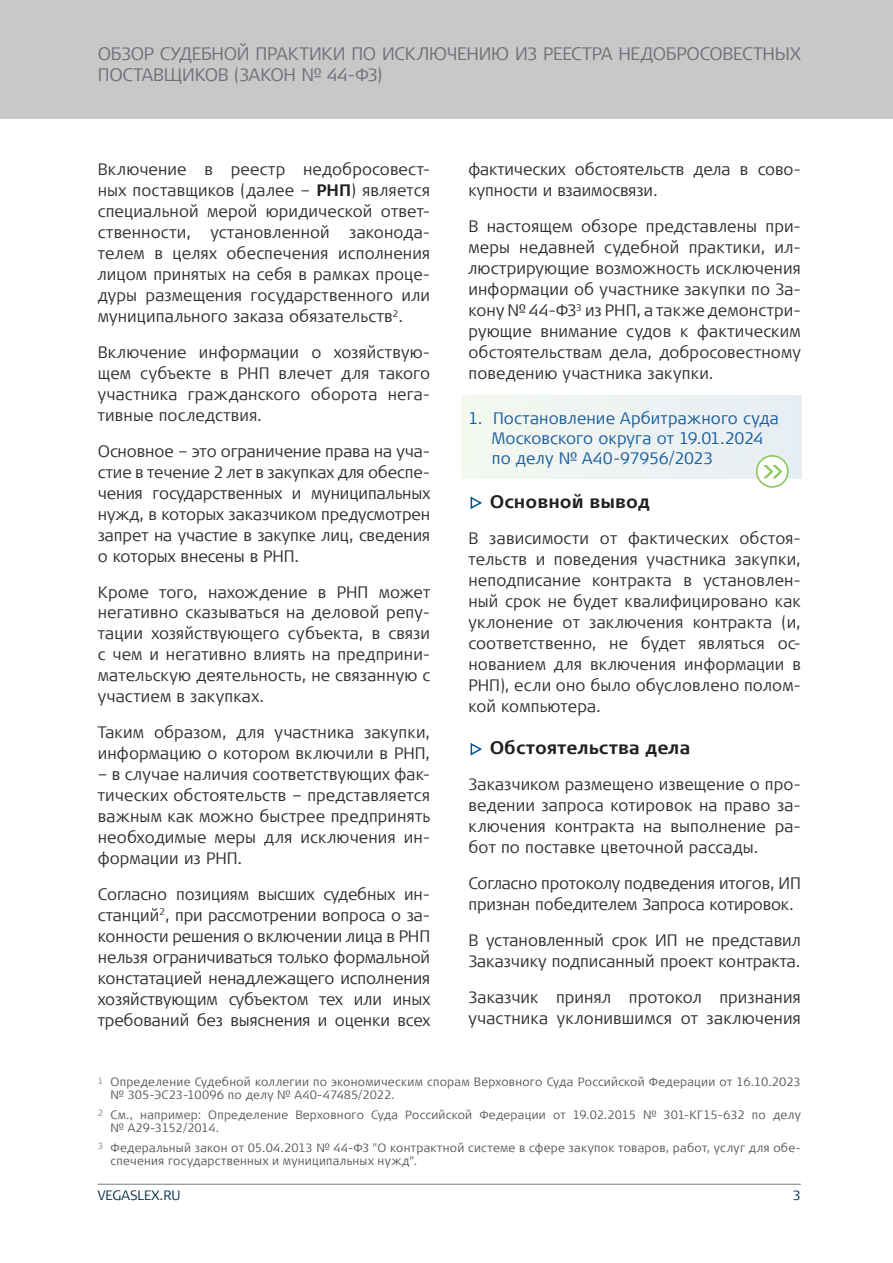
<style>
.page{position:relative;width:893px;height:1263px;background:#fff}
.page>*{position:absolute;margin:0;border:0;box-sizing:border-box;transform-origin:0 0}
.t1{font:300 18px/21.6px "Signa Offc Pro";letter-spacing:-.015em;color:#6f7073}
.t2{font:700 18px "Signa Offc Pro";letter-spacing:.005em;color:#231f20}
.t3{font:300 16.5px/21px "Signa Offc Pro";letter-spacing:.005em;color:#312f30;text-align:justify}
.t4{font:300 16.5px/20.2px "Signa Offc Pro";letter-spacing:.005em;color:#175d9e}
.t5{font:300 13.5px "Signa Offc Pro";color:#032d49}
.t6{font:300 12px/13.5px "Signa Offc Pro";letter-spacing:.02em;color:#57585a}
.t7{font:300 9px "Signa Offc Pro";color:#808285}
.s1{font-weight:700;color:#231f20}
</style>
<div class="page">
<div style="left:0;top:0;width:893px;height:119px;background:#c7c8ca"></div>
<hr style="left:98px;top:1184px;width:703px;height:1px;background:#797d7f">
<div style="left:461px;top:396px;width:341px;height:82px;background:#eef3f2"></div>
<svg style="left:470px;top:496px;width:12px;height:14px"></svg>
<svg style="left:470px;top:742px;width:12px;height:14px"></svg>
<svg style="left:756px;top:455px;width:33px;height:33px"></svg>
<p class="t1" style="left:98px;top:42px;width:704px">ОБЗОР СУДЕБНОЙ ПРАКТИКИ ПО ИСКЛЮЧЕНИЮ ИЗ РЕЕСТРА НЕДОБРОСОВЕСТНЫХ<br>ПОСТАВЩИКОВ (ЗАКОН № 44-ФЗ)</p>
<p class="t3" style="left:98px;top:158px;width:334px">Включение в реестр недобросовест&shy;ных поставщиков (далее – <span class="s1">РНП</span>) является специальной мерой юридической ответ&shy;ственности, установленной законода&shy;телем в целях обеспечения исполнения лицом принятых на себя в рамках проце&shy;дуры размещения государственного или муниципального заказа обязательств<sup>2</sup>.</p>
<p class="t3" style="left:98px;top:341px;width:334px">Включение информации о хозяйствую&shy;щем субъекте в РНП влечет для такого участника гражданского оборота нега&shy;тивные последствия.</p>
<p class="t3" style="left:98px;top:440px;width:334px">Основное – это ограничение права на уча&shy;стие в течение 2 лет в закупках для обеспе&shy;чения государственных и муниципальных нужд, в которых заказчиком предусмотрен запрет на участие в закупке лиц, сведения о которых внесены в РНП.</p>
<p class="t3" style="left:98px;top:581px;width:334px">Кроме того, нахождение в РНП может негативно сказываться на деловой репу&shy;тации хозяйствующего субъекта, в связи с чем и негативно влиять на предприни&shy;мательскую деятельность, не связанную с участием в закупках.</p>
<p class="t3" style="left:98px;top:721px;width:334px">Таким образом, для участника закупки, информацию о котором включили в РНП,</p>
<p class="t3" style="left:98px;top:763px;width:334px">– в случае наличия соответствующих фак&shy;тических обстоятельств – представляется важным как можно быстрее предпринять необходимые меры для исключения ин&shy;формации из РНП.</p>
<p class="t3" style="left:98px;top:883px;width:334px">Согласно позициям высших судебных ин&shy;станций<sup>2</sup>, при рассмотрении вопроса о за&shy;конности решения о включении лица в РНП нельзя ограничиваться только формальной констатацией ненадлежащего исполнения хозяйствующим субъектом тех или иных требований без выяснения и оценки всех</p>
<p class="t3" style="left:468px;top:158px;width:334px">фактических обстоятельств дела в сово&shy;купности и взаимосвязи.</p>
<p class="t3" style="left:468px;top:215px;width:334px">В настоящем обзоре представлены при&shy;меры недавней судебной практики, ил&shy;люстрирующие возможность исключения информации об участнике закупки по За&shy;кону № 44-ФЗ<sup>3</sup> из РНП, а также демонстри&shy;рующие внимание судов к фактическим обстоятельствам дела, добросовестному поведению участника закупки.</p>
<p class="t4" style="left:468px;top:407px;width:312px">1. Постановление Арбитражного суда</p>
<p class="t4" style="left:492px;top:427px;width:273px">Московского округа от 19.01.2024 по делу № А40-97956/2023</p>
<p class="t2" style="left:490px;top:489px;width:161px">Основной вывод</p>
<p class="t3" style="left:468px;top:527px;width:334px">В зависимости от фактических обстоя&shy;тельств и поведения участника закупки, неподписание контракта в установлен&shy;ный срок не будет квалифицировано как уклонение от заключения контракта (и, соответственно, не будет являться ос&shy;нованием для включения информации в РНП), если оно было обусловлено полом&shy;кой компьютера.</p>
<p class="t2" style="left:490px;top:735px;width:202px">Обстоятельства дела</p>
<p class="t3" style="left:468px;top:773px;width:334px">Заказчиком размещено извещение о про&shy;ведении запроса котировок на право за&shy;ключения контракта на выполнение ра&shy;бот по поставке цветочной рассады.</p>
<p class="t3" style="left:468px;top:872px;width:334px">Согласно протоколу подведения итогов, ИП признан победителем Запроса котировок.</p>
<p class="t3" style="left:468px;top:929px;width:334px">В установленный срок ИП не представил<br>Заказчику подписанный проект контракта.</p>
<p class="t3" style="left:468px;top:986px;width:334px">Заказчик принял протокол признания участника уклонившимся от заключения</p>
<p class="t7" style="left:98px;top:1075px;width:7px">1</p>
<p class="t7" style="left:98px;top:1107px;width:7px">2</p>
<p class="t7" style="left:98px;top:1140px;width:7px">3</p>
<p class="t6" style="left:111px;top:1074px;width:692px">Определение Судебной коллегии по экономическим спорам Верховного Суда Российской Федерации от 16.10.2023 № 305-ЭС23-10096 по делу № А40-47485/2022.</p>
<p class="t6" style="left:111px;top:1107px;width:692px">См., например: Определение Верховного Суда Российской Федерации от 19.02.2015 № 301-КГ15-632 по делу № А29-3152/2014.</p>
<p class="t6" style="left:111px;top:1140px;width:692px">Федеральный закон от 05.04.2013 № 44-ФЗ "О контрактной системе в сфере закупок товаров, работ, услуг для обе&shy;спечения государственных и муниципальных нужд".</p>
<p class="t5" style="left:98px;top:1186px;width:84px">VEGASLEX.RU</p>
<p class="t5" style="left:793px;top:1185px;width:10px">3</p>
</div>
